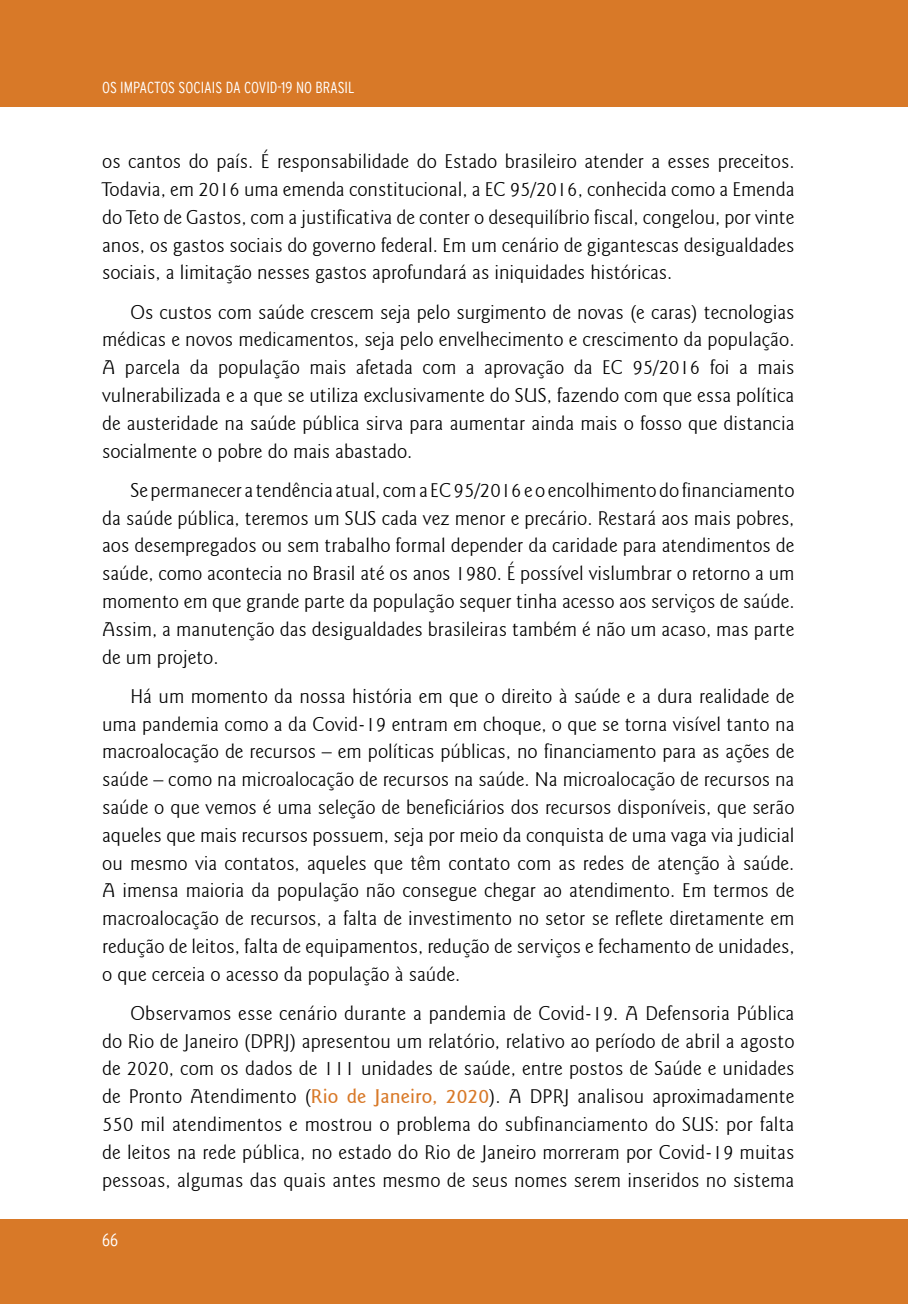
<style>
.page{position:relative;width:908px;height:1304px;background:#fff}
.page>*{position:absolute;margin:0;border:0;box-sizing:border-box;transform-origin:0 0}
.corpo_do_texto{font:300 20px/27.8px "Goudy Sans IT Cby BT";color:#000;text-align:justify}
.t1{font:300 condensed 18px "Interstate";color:#fff}
.t2{font:300 condensed 16px "Interstate";color:#fff}
.s1{font-weight:500;color:#d87928}
</style>
<div class="page">
<div style="left:0;top:1219px;width:907px;height:85px;background:#d87928"></div>
<div style="left:0;top:0;width:907px;height:107px;background:#d87928"></div>
<p class="t2" style="left:102px;top:78px;width:254px">OS IMPACTOS SOCIAIS DA COVID-19 NO BRASIL</p>
<p class="corpo_do_texto" style="left:102px;top:148px;width:693px">os cantos do país. É responsabilidade do Estado brasileiro atender a esses preceitos.<br>Todavia, em 2016 uma emenda constitucional, a EC 95/2016, conhecida como a Emenda do Teto de Gastos, com a justificativa de conter o desequilíbrio fiscal, congelou, por vinte anos, os gastos sociais do governo federal. Em um cenário de gigantescas desigualdades sociais, a limitação nesses gastos aprofundará as iniquidades históricas.</p>
<p class="corpo_do_texto" style="left:102px;top:298px;width:693px;text-indent:28px">Os custos com saúde crescem seja pelo surgimento de novas (e caras) tecnologias médicas e novos medicamentos, seja pelo envelhecimento e crescimento da população.<br>A parcela da população mais afetada com a aprovação da EC 95/2016 foi a mais vulnerabilizada e a que se utiliza exclusivamente do SUS, fazendo com que essa política de austeridade na saúde pública sirva para aumentar ainda mais o fosso que distancia socialmente o pobre do mais abastado.</p>
<p class="corpo_do_texto" style="left:102px;top:476px;width:693px;text-indent:28px">Se permanecer a tendência atual, com a EC 95/2016 e o encolhimento do financiamento da saúde pública, teremos um SUS cada vez menor e precário. Restará aos mais pobres, aos desempregados ou sem trabalho formal depender da caridade para atendimentos de saúde, como acontecia no Brasil até os anos 1980. É possível vislumbrar o retorno a um momento em que grande parte da população sequer tinha acesso aos serviços de saúde.<br>Assim, a manutenção das desigualdades brasileiras também é não um acaso, mas parte de um projeto.</p>
<p class="corpo_do_texto" style="left:102px;top:682px;width:693px;text-indent:28px">Há um momento da nossa história em que o direito à saúde e a dura realidade de uma pandemia como a da Covid-19 entram em choque, o que se torna visível tanto na macroalocação de recursos – em políticas públicas, no financiamento para as ações de saúde – como na microalocação de recursos na saúde. Na microalocação de recursos na saúde o que vemos é uma seleção de beneficiários dos recursos disponíveis, que serão aqueles que mais recursos possuem, seja por meio da conquista de uma vaga via judicial ou mesmo via contatos, aqueles que têm contato com as redes de atenção à saúde.<br>A imensa maioria da população não consegue chegar ao atendimento. Em termos de macroalocação de recursos, a falta de investimento no setor se reflete diretamente em redução de leitos, falta de equipamentos, redução de serviços e fechamento de unidades, o que cerceia o acesso da população à saúde.</p>
<p class="corpo_do_texto" style="left:102px;top:999px;width:693px;text-indent:28px">Observamos esse cenário durante a pandemia de Covid-19. A Defensoria Pública do Rio de Janeiro (DPRJ) apresentou um relatório, relativo ao período de abril a agosto de 2020, com os dados de 111 unidades de saúde, entre postos de Saúde e unidades de Pronto Atendimento (<span class="s1">Rio de Janeiro, 2020</span>). A DPRJ analisou aproximadamente 550 mil atendimentos e mostrou o problema do subfinanciamento do SUS: por falta de leitos na rede pública, no estado do Rio de Janeiro morreram por Covid-19 muitas pessoas, algumas das quais antes mesmo de seus nomes serem inseridos no sistema</p>
<p class="t1" style="left:102px;top:1230px;width:17px">66</p>
</div>
